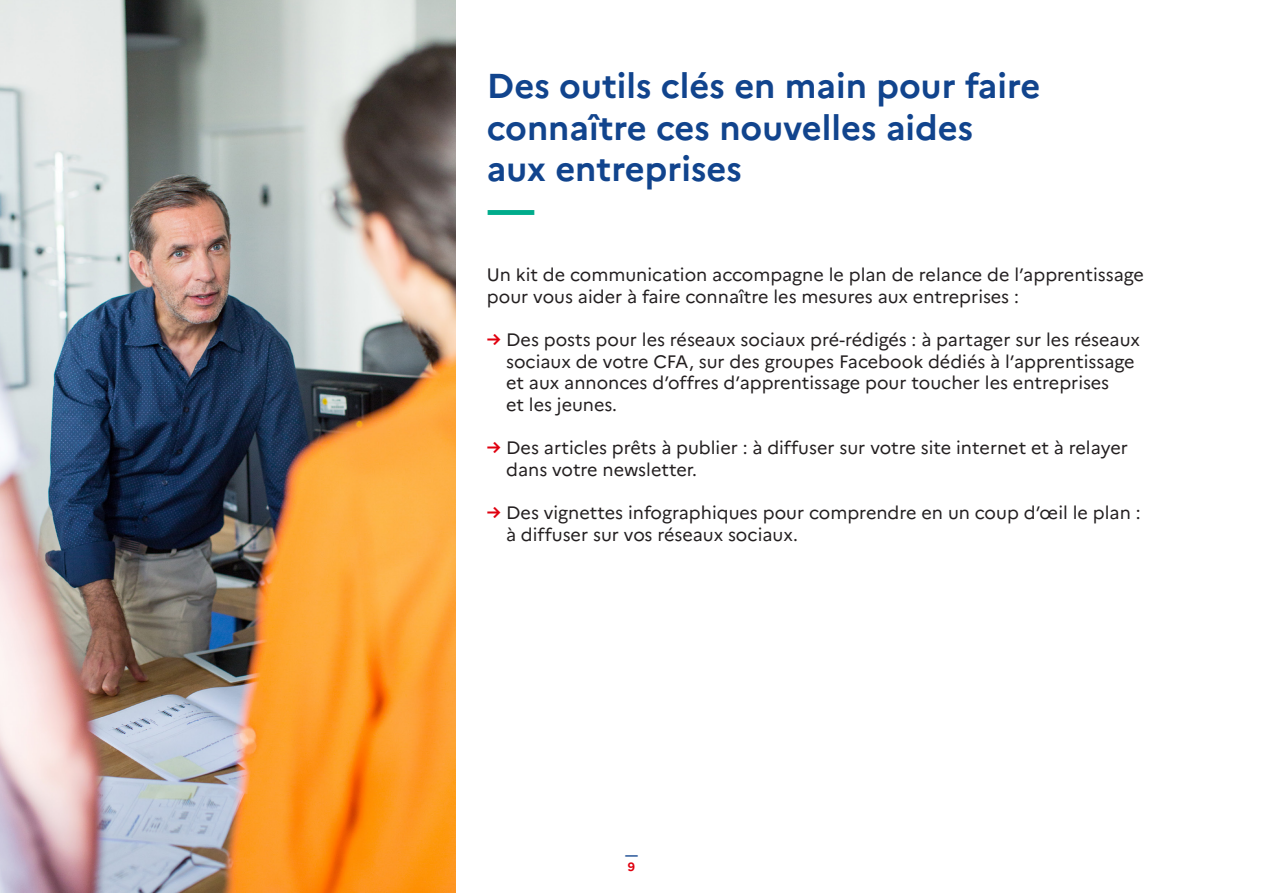
<style>
.page{position:relative;width:1263px;height:893px;background:#fff}
.page>*{position:absolute;margin:0;border:0;box-sizing:border-box;transform-origin:0 0}
.t1{font:700 45px "Marianne";color:#00ac8c}
.t2{font:700 34.5px/41.4px "Marianne";color:#11448d}
.t3{font:18px/21.6px "Marianne";color:#231f20}
.t4{font:700 12px "Marianne";color:#11448e}
.t5{font:700 12px "Marianne";color:#e0000f}
.s1{font-weight:700;color:#e0000f}
</style>
<div class="page">
<img style="left:0;top:0;width:455px;height:893px">
<p class="t2" style="left:487px;top:65px;width:555px">Des outils clés en main pour faire connaître ces nouvelles aides aux entreprises</p>
<p class="t1" style="left:487px;top:181px;width:50px">—</p>
<p class="t3" style="left:487px;top:264px;width:658px">Un kit de communication accompagne le plan de relance de l’apprentissage pour vous aider à faire connaître les mesures aux entreprises :</p>
<p class="t3" style="left:506px;top:329px;width:635px;text-indent:-19px"><span class="s1">→</span> Des posts pour les réseaux sociaux pré-rédigés : à partager sur les réseaux sociaux de votre CFA, sur des groupes Facebook dédiés à l’apprentissage et aux annonces d’offres d’apprentissage pour toucher les entreprises<br>et les jeunes.</p>
<p class="t3" style="left:506px;top:437px;width:623px;text-indent:-19px"><span class="s1">→</span> Des articles prêts à publier : à diffuser sur votre site internet et à relayer dans votre newsletter.</p>
<p class="t3" style="left:506px;top:502px;width:636px;text-indent:-19px"><span class="s1">→</span> Des vignettes infographiques pour comprendre en un coup d’œil le plan : à diffuser sur vos réseaux sociaux.</p>
<p class="t4" style="left:625px;top:848px;width:14px">—</p>
<p class="t5" style="left:628px;top:860px;width:9px">9</p>
</div>
